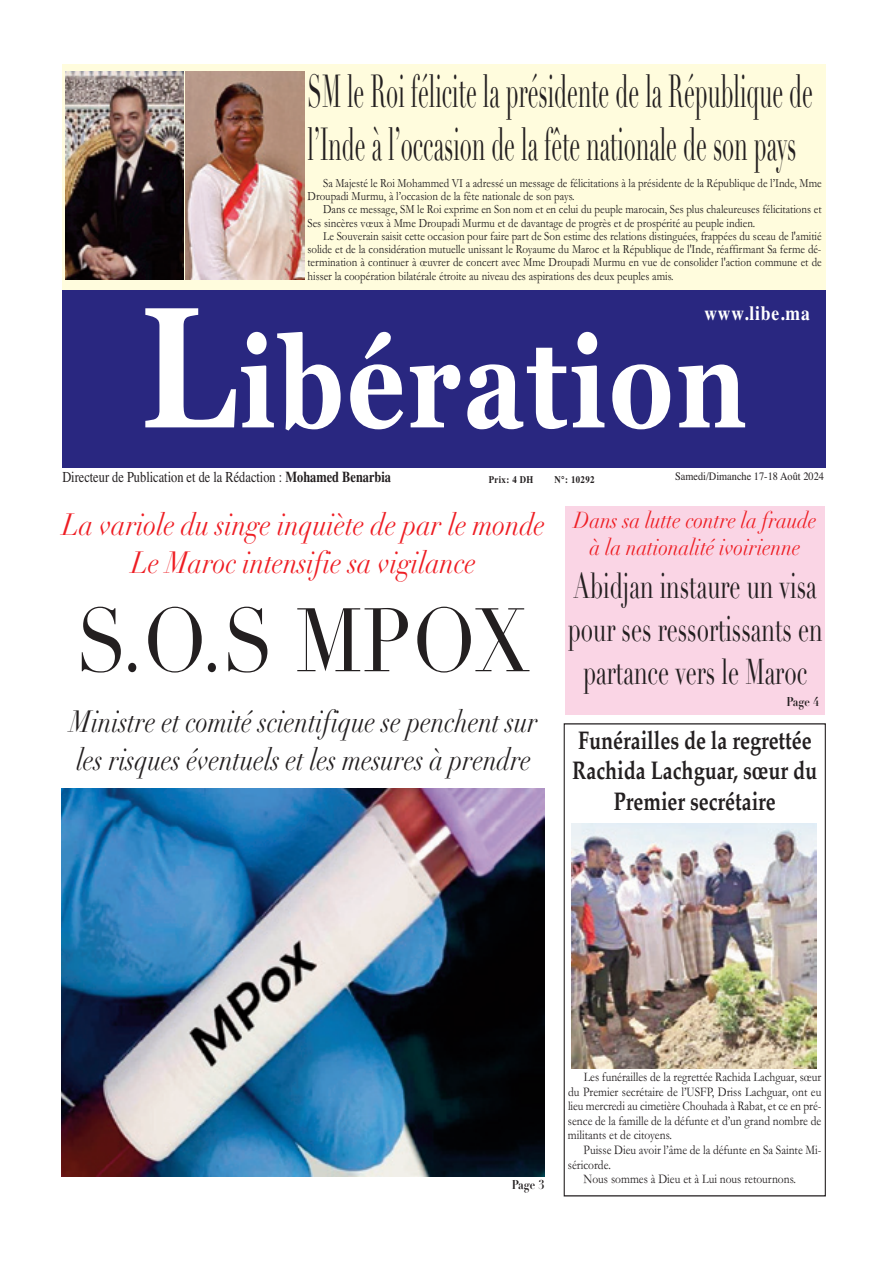
<style>
.page{position:relative;width:893px;height:1263px;background:#fff}
.page>*{position:absolute;margin:0;border:0;box-sizing:border-box;transform-origin:0 0}
.t1{font:700 171.9px "Georgia";color:#fff;scale:.81 1}
.t2{font:700 126.3px "Georgia";color:#fff;scale:.81 1}
.t3{font:88.5px "Didot";color:#231f20;scale:.87 1}
.t4{font:45.45px/53.1px "Didot";color:#231f20;scale:.48 1}
.t5{font:35.4px/42.9px "Didot";color:#231f20;text-align:center;scale:.63 1}
.t6{font:italic 30.3px/38px "Didot";color:#231f20;scale:.83 1}
.t7{font:italic 30.3px/38px "Didot";color:#ee1d23;text-align:center;scale:.87 1}
.t8{font:700 25.2px/30.3px "Palatino";color:#231f20;text-align:center;scale:.78 1}
.t9{font:italic 22.8px/27.8px "Didot";color:#ee1d23;text-align:center;scale:.87 1}
.t10{font:700 20.25px "Times";color:#fff;scale:.87 1}
.t11{font:15.15px "Times";color:#231f20;scale:.82 1}
.t12{font:13.2px/14.7px "Garamond";color:#231f20;text-align:right;scale:.87 1}
.t13{font:12.6px/26.5px "Garamond";color:#231f20;scale:.87 1}
.t14{font:700 12.6px "Didot";color:#231f20;scale:.87 1}
.t15{font:11.4px "Times";color:#231f20;scale:.91 1}
.t16{font:700 10.05px "Times";letter-spacing:.045em;color:#231f20;scale:.87 1}
.s1{font-weight:700}
</style>
<div class="page">
<div style="left:565px;top:506px;width:260px;height:209px;background:#fad5e5"></div>
<div style="left:63px;top:290px;width:763px;height:178px;background:#292780"></div>
<img style="left:62px;top:788px;width:482px;height:389px">
<div style="left:62px;top:64px;width:764px;height:226px;background:#fffcdd"></div>
<img style="left:66px;top:71px;width:118px;height:209px">
<img style="left:185px;top:71px;width:119px;height:209px">
<div style="left:564px;top:723px;width:262px;height:473px;border:1px solid #231f20"></div>
<img style="left:571px;top:823px;width:245px;height:245px">
<p class="t4" style="left:308px;top:66px;width:1054px">SM le Roi félicite la présidente de la République de ’l Inde ‘ là occasion de la fête nationale de son pays</p>
<p class="t13" style="left:323px;top:169px;width:574px">Sa Majesté le Roi Mohammed VI a adressé un message de félicitations à la présidente de la République de ’l Inde, Mme</p>
<p class="t13" style="left:308px;top:183px;width:309px">Droupadi Murmu ’ là, occasion de la fête nationale de son pays.</p>
<p class="t13" style="left:323px;top:196px;width:574px">Dans ce message, SM le Roi exprime en Son nom et en celui du peuple marocain, Ses plus chaleureuses félicitations et</p>
<p class="t13" style="left:307px;top:209px;width:516px">Ses sincères vœux à Mme Droupadi Murmu et de davantage de progrès et de prospérité au peuple indien.</p>
<p class="t13" style="left:323px;top:222px;width:574px">Le Souverain saisit cette occasion pour faire part de Son estime des relations distinguées, frappées du sceau de 'l amitié</p>
<p class="t13" style="left:307px;top:249px;width:593px">termination à continuer à œuvrer de concert avec Mme Droupadi Murmu en vue de consolider 'l action commune et de</p>
<p class="t13" style="left:307px;top:236px;width:592px">solide et de la considération mutuelle unissant le Royaume du Maroc et la République de 'l Inde, réaffirmant Sa ferme dé&shy;hisser la coopération bilatérale étroite au niveau des aspirations des deux peuples amis.</p>
<p class="t10" style="left:704px;top:294px;width:123px">www.libe.ma</p>
<p class="t1" style="left:141px;top:238px;width:119px">L</p>
<p class="t2" style="left:239px;top:288px;width:628px">ibération</p>
<p class="t11" style="left:62px;top:463px;width:402px">Directeur de Publication et de la Rédaction : <span class="s1">Mohamed Benarbia</span></p>
<p class="t7" style="left:62px;top:506px;width:556px">La variole du singe inquiète de par le monde<br>Le Maroc intensifie sa vigilance</p>
<p class="t3" style="left:76px;top:587px;width:525px">O.S S. MPOX</p>
<p class="t6" style="left:70px;top:703px;width:565px">Ministre et comité scientifique se penchent sur les risques éventuels et les mesures à prendre</p>
<p class="t16" style="left:489px;top:470px;width:53px">Prix 4: DH</p>
<p class="t16" style="left:554px;top:470px;width:48px">N°: 10292</p>
<p class="t15" style="left:675px;top:466px;width:165px">Samedi/Dimanche 17-18 Août 2024</p>
<p class="t9" style="left:574px;top:506px;width:280px">Dans sa lutte contre la fraude à la nationalité ivoirienne</p>
<p class="t5" style="left:568px;top:565px;width:406px">Abidjan instaure un visa pour ses ressortissants en partance vers le Maroc</p>
<p class="t14" style="left:787px;top:694px;width:39px">Page 4</p>
<p class="t8" style="left:572px;top:725px;width:316px">Funérailles de la regrettée<br>Rachida Lachguar, sœur du<br>Premier secrétaire</p>
<p class="t14" style="left:512px;top:1176px;width:39px">Page 3</p>
<p class="t12" style="left:568px;top:1069px;width:293px">Les funérailles de la regrettée Rachida Lachguar, sœur<br>du Premier secrétaire de ’l USFP, Driss Lachguar, ont eu</p>
<p class="t12" style="left:568px;top:1113px;width:293px">sence de la famille de la défunte et ’d un grand nombre de</p>
<p class="t12" style="left:568px;top:1098px;width:293px">lieu mercredi au cimetière Chouhada à Rabat, et ce en pré-</p>
<p class="t12" style="left:568px;top:1128px;width:121px">militants et de citoyens.</p>
<p class="t12" style="left:568px;top:1157px;width:51px">séricorde.</p>
<p class="t12" style="left:583px;top:1142px;width:275px">Puisse Dieu avoir ’l âme de la défunte en Sa Sainte Mi-</p>
<p class="t12" style="left:583px;top:1172px;width:246px">Nous sommes à Dieu et à Lui nous retournons.</p>
</div>
